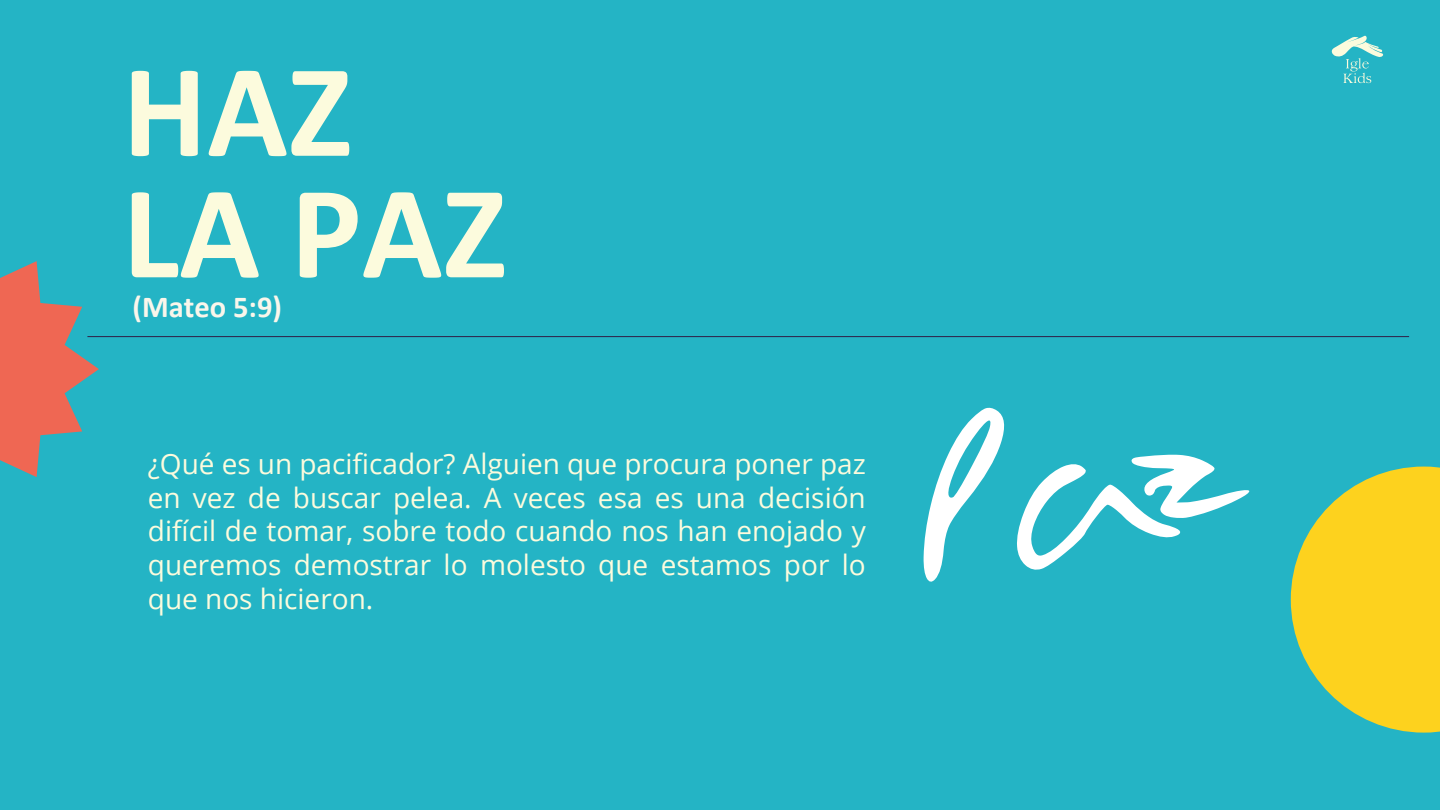
<style>
.page{position:relative;width:1440px;height:810px;background:#24b4c5}
.page>*{position:absolute;margin:0;border:0;box-sizing:border-box;transform-origin:0 0}
.t1{font:700 133.8px/121.6px "Calibri";color:#fcfbdd}
.t2{font:700 30.6px "Calibri";color:#faf6eb}
.t3{font:28px/33.6px "Open Sans";color:#fcfbdd;text-align:justify}
</style>
<div class="page">
<hr style="left:87px;top:336px;width:1322px;height:1px;background:#301f47">
<svg style="left:1331px;top:35px;width:53px;height:48px"></svg>
<svg style="left:1291px;top:467px;width:149px;height:266px"></svg>
<svg style="left:0;top:261px;width:99px;height:216px"></svg>
<h1 class="t1" style="left:123px;top:49px;width:386px">HAZ<br>LA PAZ</h1>
<p class="t2" style="left:133px;top:285px;width:151px">(Mateo 5:9)</p>
<p class="t3" style="left:148px;top:446px;width:719px">¿Qué es un pacificador? Alguien que procura poner paz en vez de buscar pelea. A veces esa es una decisión difícil de tomar, sobre todo cuando nos han enojado y queremos demostrar lo molesto que estamos por lo que nos hicieron.</p>
</div>
